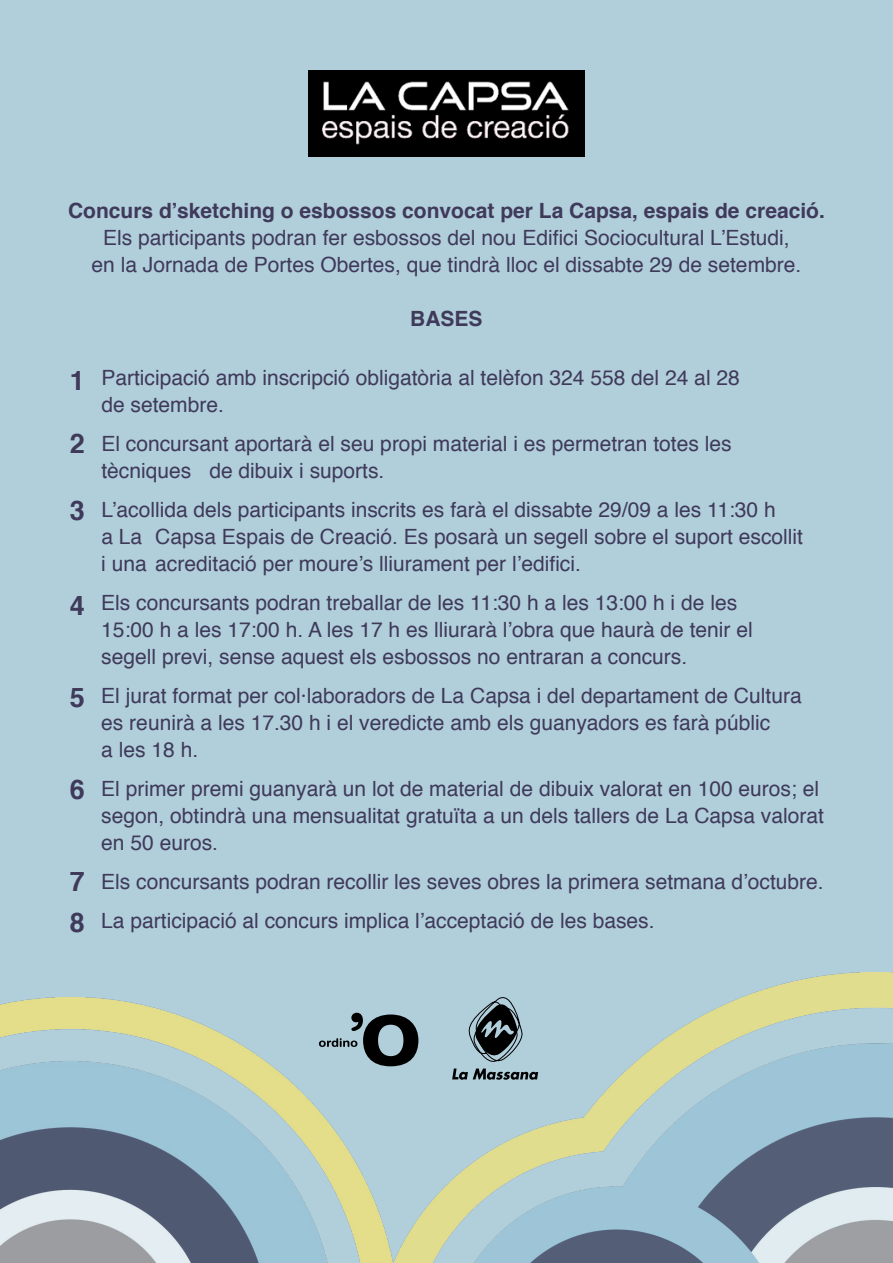
<style>
.page{position:relative;width:893px;height:1263px;background:#b1cedb}
.page>*{position:absolute;margin:0;border:0;box-sizing:border-box;transform-origin:0 0}
.t1{font:700 27px/41px "Helvetica";color:#3f3a5a}
.t2{font:21px/27px "Helvetica";color:#3f3a5a}
.t3{font:700 21px "Helvetica";color:#3f3a5a}
</style>
<div class="page">
<img style="left:308px;top:70px;width:277px;height:86px">
<img style="left:479px;top:972px;width:414px;height:291px">
<img style="left:0;top:997px;width:479px;height:266px">
<svg style="left:319px;top:1013px;width:99px;height:53px"></svg>
<svg style="left:452px;top:994px;width:86px;height:86px"></svg>
<p class="t3" style="left:68px;top:193px;width:758px">Concurs d’sketching o esbossos convocat per La Capsa, espais de creació.</p>
<p class="t2" style="left:92px;top:224px;width:711px;text-align:center">Els participants podran fer esbossos del nou Edifici Sociocultural L’Estudi, en la Jornada de Portes Obertes, que tindrà lloc el dissabte 29 de setembre.</p>
<p class="t3" style="left:410px;top:301px;width:74px">BASES</p>
<p class="t1" style="left:70px;top:360px;width:17px">1</p>
<p class="t1" style="left:70px;top:424px;width:17px">2</p>
<p class="t1" style="left:70px;top:491px;width:17px">3</p>
<p class="t1" style="left:70px;top:585px;width:17px">4</p>
<p class="t1" style="left:70px;top:677px;width:17px">5</p>
<p class="t1" style="left:70px;top:769px;width:17px">6</p>
<p class="t1" style="left:70px;top:861px;width:17px">7<br>8</p>
<p class="t2" style="left:101px;top:365px;width:640px">Participació amb inscripció obligatòria al telèfon 324 558 del 24 al 28 de setembre.</p>
<p class="t2" style="left:101px;top:431px;width:632px">El concursant aportarà el seu propi material i es permetran totes les tècniques de dibuix i suports.</p>
<p class="t2" style="left:101px;top:497px;width:703px">L’acollida dels participants inscrits es farà el dissabte 29/09 a les 11:30 h<br>a La Capsa Espais de Creació. Es posarà un segell sobre el suport escollit i una acreditació per moure’s lliurament per l’edifici.</p>
<p class="t2" style="left:101px;top:590px;width:653px">Els concursants podran treballar de les 11:30 h a les 13:00 h i de les<br>15:00 h a les 17:00 h. A les 17 h es lliurarà l’obra que haurà de tenir el segell previ, sense aquest els esbossos no entraran a concurs.</p>
<p class="t2" style="left:101px;top:683px;width:702px">El jurat format per col·laboradors de La Capsa i del departament de Cultura es reunirà a les 17.30 h i el veredicte amb els guanyadors es farà públic<br>a les 18 h.</p>
<p class="t2" style="left:101px;top:776px;width:724px">El primer premi guanyarà un lot de material de dibuix valorat en 100 euros; el segon, obtindrà una mensualitat gratuïta a un dels tallers de La Capsa valorat en 50 euros.</p>
<p class="t2" style="left:101px;top:863px;width:724px;line-height:39px">Els concursants podran recollir les seves obres la primera setmana d’octubre.<br>La participació al concurs implica l’acceptació de les bases.</p>
</div>
